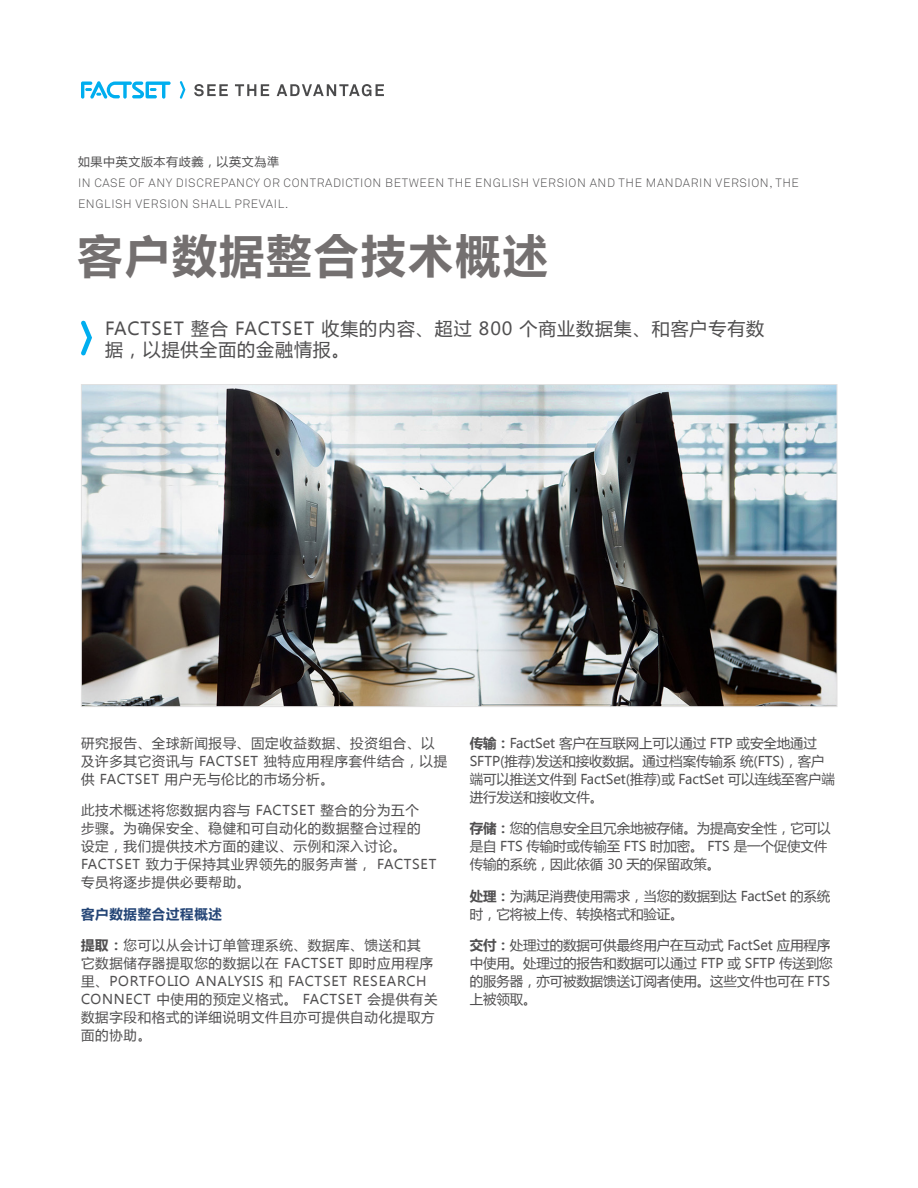
<style>
.page{position:relative;width:918px;height:1188px;background:#fff}
.page>*{position:absolute;margin:0;border:0;box-sizing:border-box;transform-origin:0 0}
.t1{font:700 45px "Microsoft Ya Hei";letter-spacing:.05em;color:#747070}
.t2{font:18px/21px "Microsoft Ya Hei";letter-spacing:.05em;color:#504f50}
.t3{font:13.5px/18px "Microsoft Ya Hei";letter-spacing:.035em;color:#504f50}
.t4{font:13.5px/18px "Microsoft Ya Hei";letter-spacing:-.01em;color:#504f50}
.t5{font:700 13.5px "Microsoft Ya Hei";letter-spacing:.05em;color:#244576}
.t6{font:12px/21px "Akkurat Light Pro";letter-spacing:.05em;color:#504f50}
.t7{font:12px "Microsoft Ya Hei";letter-spacing:.05em;color:#504f50}
.s1{font-weight:700}
</style>
<div class="page">
<img style="left:83px;top:386px;width:752px;height:319px">
<svg style="left:194px;top:84px;width:34px;height:12px"></svg>
<svg style="left:235px;top:84px;width:34px;height:12px"></svg>
<svg style="left:277px;top:84px;width:107px;height:12px"></svg>
<svg style="left:81px;top:81px;width:90px;height:18px"></svg>
<svg style="left:180px;top:81px;width:5px;height:18px"></svg>
<svg style="left:81px;top:320px;width:11px;height:35px"></svg>
<p class="t7" style="left:78px;top:154px;width:203px">如果中英文版本有歧義，以英文為準</p>
<p class="t6" style="left:78px;top:173px;width:723px">IN CASE OF ANY DISCREPANCY OR CONTRADICTION BETWEEN THE ENGLISH VERSION AND THE MANDARIN VERSION, THE<br>ENGLISH VERSION SHALL PREVAIL.</p>
<h1 class="t1" style="left:78px;top:224px;width:472px">客户数据整合技术概述</h1>
<h2 class="t2" style="left:105px;top:318px;width:661px">FACTSET 整合 FACTSET 收集的内容、超过 800 个商业数据集、和客户专有数据，以提供全面的金融情报。</h2>
<p class="t3" style="left:81px;top:734px;width:368px">研究报告、全球新闻报导、固定收益数据、投资组合、以及许多其它资讯与 FACTSET 独特应用程序套件结合，以提供 FACTSET 用户无与伦比的市场分析。</p>
<p class="t3" style="left:81px;top:801px;width:357px">此技术概述将您数据内容与 FACTSET 整合的分为五个<br>步骤。为确保安全、稳健和可自动化的数据整合过程的设定，我们提供技术方面的建议、示例和深入讨论。<br>FACTSET 致力于保持其业界领先的服务声誉， FACTSET专员将逐步提供必要帮助。</p>
<p class="t5" style="left:81px;top:904px;width:143px">客户数据整合过程概述</p>
<p class="t3" style="left:81px;top:936px;width:358px"><span class="s1">提取：</span>您可以从会计订单管理系统、数据库、馈送和其<br>它数据储存器提取您的数据以在 FACTSET 即时应用程序里、PORTFOLIO ANALYSIS 和 FACTSET RESEARCH<br>CONNECT 中使用的预定义格式。 FACTSET 会提供有关数据字段和格式的详细说明文件且亦可提供自动化提取方面的协助。</p>
<p class="t4" style="left:470px;top:733px;width:367px"><span class="s1">传输：</span>FactSet 客户在互联网上可以通过 FTP 或安全地通过<br>SFTP(推荐)发送和接收数据。通过档案传输系 统(FTS)，客户端可以推送文件到 FactSet(推荐)或 FactSet 可以连线至客户端进行发送和接收文件。</p>
<p class="t4" style="left:470px;top:819px;width:362px"><span class="s1">存储：</span>您的信息安全且冗余地被存储。为提高安全性，它可以是自 FTS 传输时或传输至 FTS 时加密。 FTS 是一个促使文件传输的系统，因此依循 30 天的保留政策。</p>
<p class="t4" style="left:470px;top:886px;width:362px"><span class="s1">处理：</span>为满足消费使用需求，当您的数据到达 FactSet 的系统时，它将被上传、转换格式和验证。</p>
<p class="t4" style="left:470px;top:936px;width:364px"><span class="s1">交付：</span>处理过的数据可供最终用户在互动式 FactSet 应用程序中使用。处理过的报告和数据可以通过 FTP 或 SFTP 传送到您的服务器，亦可被数据馈送订阅者使用。这些文件也可在 FTS上被领取。</p>
</div>
